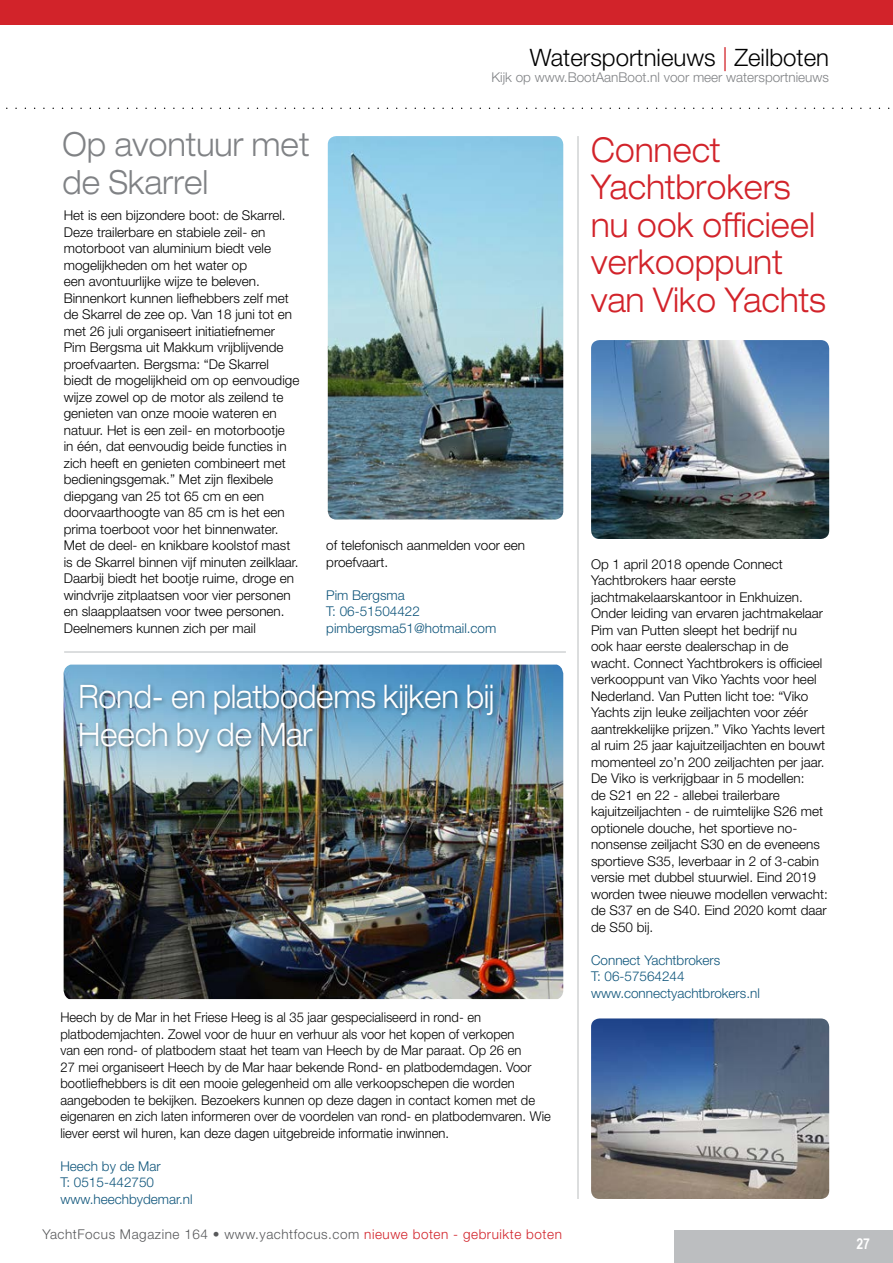
<style>
.page{position:relative;width:893px;height:1263px;background:#fff}
.page>*{position:absolute;margin:0;border:0;box-sizing:border-box;transform-origin:0 0}
.t1{font:300 expanded 34.2px/37.5px "Helvetica Neue LT Std";letter-spacing:.01em;color:#d2232a;scale:.86 1}
.t2{font:300 expanded 33.15px/38.4px "Helvetica Neue LT Std";letter-spacing:.01em;color:#808285;scale:.86 1}
.t3{font:300 expanded 32.4px/37.5px "Helvetica Neue LT Std";color:#fff;scale:.83 1}
.t4{font:300 24px "Helvetica Neue LT Std";color:#000}
.t5{font:700 15px "Arial Narrow";color:#fff}
.t6{font:300 13.5px/16.5px "Helvetica Neue LT Std";color:#000}
.t7{font:300 13.5px/16.5px "Helvetica Neue LT Std";color:#000;scale:.96 1}
.t8{font:300 13.5px/16.5px "Helvetica Neue LT Std";color:#0f557b}
.t9{font:300 13.5px "Helvetica Neue LT Std";letter-spacing:.04em;color:#58595b}
.t10{font:300 13.5px "Helvetica Neue LT Std";color:#808285}
.s1{color:#d2232a}
</style>
<div class="page">
<img style="left:64px;top:665px;width:499px;height:334px">
<div style="left:0;top:0;width:893px;height:25px;background:#d2232a"></div>
<hr style="left:577px;top:136px;width:2px;height:1063px;background:#d1d3d4">
<img style="left:591px;top:340px;width:238px;height:199px">
<hr style="left:64px;top:651px;width:502px;height:2px;background:#d1d3d4">
<img style="left:328px;top:136px;width:235px;height:383px">
<img style="left:591px;top:1018px;width:238px;height:181px">
<div style="left:674px;top:1230px;width:219px;height:33px;background:#bcbec0"></div>
<div style="left:77px;top:682px;width:422px;height:76px;background:#000;opacity:.4"></div>
<h3 class="t4" style="left:530px;top:43px;width:301px">Watersportnieuws <span class="s1">|</span> Zeilboten</h3>
<p class="t10" style="left:491px;top:69px;width:339px">Kijk op www.BootAanBoot.nl voor meer watersportnieuws</p>
<h2 class="t2" style="left:63px;top:124px;width:288px">Op avontuur met de Skarrel</h2>
<p class="t6" style="left:64px;top:207px;width:237px">Het is een bijzondere boot: de Skarrel.<br>Deze trailerbare en stabiele zeil- en motorboot van aluminium biedt vele mogelijkheden om het water op<br>een avontuurlijke wijze te beleven.<br>Binnenkort kunnen liefhebbers zelf met de Skarrel de zee op. Van 18 juni tot en met 26 juli organiseert initiatiefnemer Pim Bergsma uit Makkum vrijblijvende proefvaarten. Bergsma: “De Skarrel biedt de mogelijkheid om op eenvoudige wijze zowel op de motor als zeilend te genieten van onze mooie wateren en natuur. Het is een zeil- en motorbootje<br>in één, dat eenvoudig beide functies in zich heeft en genieten combineert met bedieningsgemak.” Met zijn flexibele diepgang van 25 tot 65 cm en een doorvaarthoogte van 85 cm is het een prima toerboot voor het binnenwater.<br>Met de deel- en knikbare koolstof mast is de Skarrel binnen vijf minuten zeilklaar.<br>Daarbij biedt het bootje ruime, droge en windvrije zitplaatsen voor vier personen en slaapplaatsen voor twee personen.<br>Deelnemers kunnen zich per mail</p>
<p class="t6" style="left:326px;top:537px;width:200px">of telefonisch aanmelden voor een proefvaart.</p>
<p class="t8" style="left:326px;top:586px;width:172px">Pim Bergsma<br>T: 06-51504422 pimbergsma51@hotmail.com</p>
<h3 class="t3" style="left:79px;top:677px;width:502px">Rond- en platbodems kijken bij<br>Heech by de Mar</h3>
<p class="t7" style="left:60px;top:1009px;width:512px">Heech by de Mar in het Friese Heeg is al 35 jaar gespecialiseerd in rond- en platbodemjachten. Zowel voor de huur en verhuur als voor het kopen of verkopen<br>van een rond- of platbodem staat het team van Heech by de Mar paraat. Op 26 en<br>27 mei organiseert Heech by de Mar haar bekende Rond- en platbodemdagen. Voor bootliefhebbers is dit een mooie gelegenheid om alle verkoopschepen die worden aangeboden te bekijken. Bezoekers kunnen op deze dagen in contact komen met de eigenaren en zich laten informeren over de voordelen van rond- en platbodemvaren. Wie liever eerst wil huren, kan deze dagen uitgebreide informatie inwinnen.</p>
<p class="t8" style="left:60px;top:1157px;width:134px">Heech by de Mar<br>T: 0515-442750 www.heechbydemar.nl</p>
<p class="t9" style="left:43px;top:1226px;width:521px">YachtFocus Magazine 164 • www.yachtfocus.com <span class="s1">nieuwe boten - gebruikte boten</span></p>
<h1 class="t1" style="left:591px;top:130px;width:274px">Connect<br>Yachtbrokers nu ook officieel verkooppunt van Viko Yachts</h1>
<p class="t6" style="left:591px;top:555px;width:238px">Op 1 april 2018 opende Connect Yachtbrokers haar eerste jachtmakelaarskantoor in Enkhuizen.<br>Onder leiding van ervaren jachtmakelaar Pim van Putten sleept het bedrijf nu<br>ook haar eerste dealerschap in de wacht. Connect Yachtbrokers is officieel verkooppunt van Viko Yachts voor heel Nederland. Van Putten licht toe: “Viko Yachts zijn leuke zeiljachten voor zéér aantrekkelijke prijzen.” Viko Yachts levert al ruim 25 jaar kajuitzeiljachten en bouwt momenteel zo’n 200 zeiljachten per jaar.<br>De Viko is verkrijgbaar in 5 modellen:<br>de S21 en 22 - allebei trailerbare kajuitzeiljachten - de ruimtelijke S26 met optionele douche, het sportieve no&shy;nonsense zeiljacht S30 en de eveneens sportieve S35, leverbaar in 2 of 3-cabin versie met dubbel stuurwiel. Eind 2019 worden twee nieuwe modellen verwacht: de S37 en de S40. Eind 2020 komt daar de S50 bij.</p>
<p class="t8" style="left:591px;top:951px;width:170px">Connect Yachtbrokers<br>T: 06-57564244 www.connectyachtbrokers.nl</p>
<p class="t5" style="left:856px;top:1232px;width:15px">27</p>
</div>
